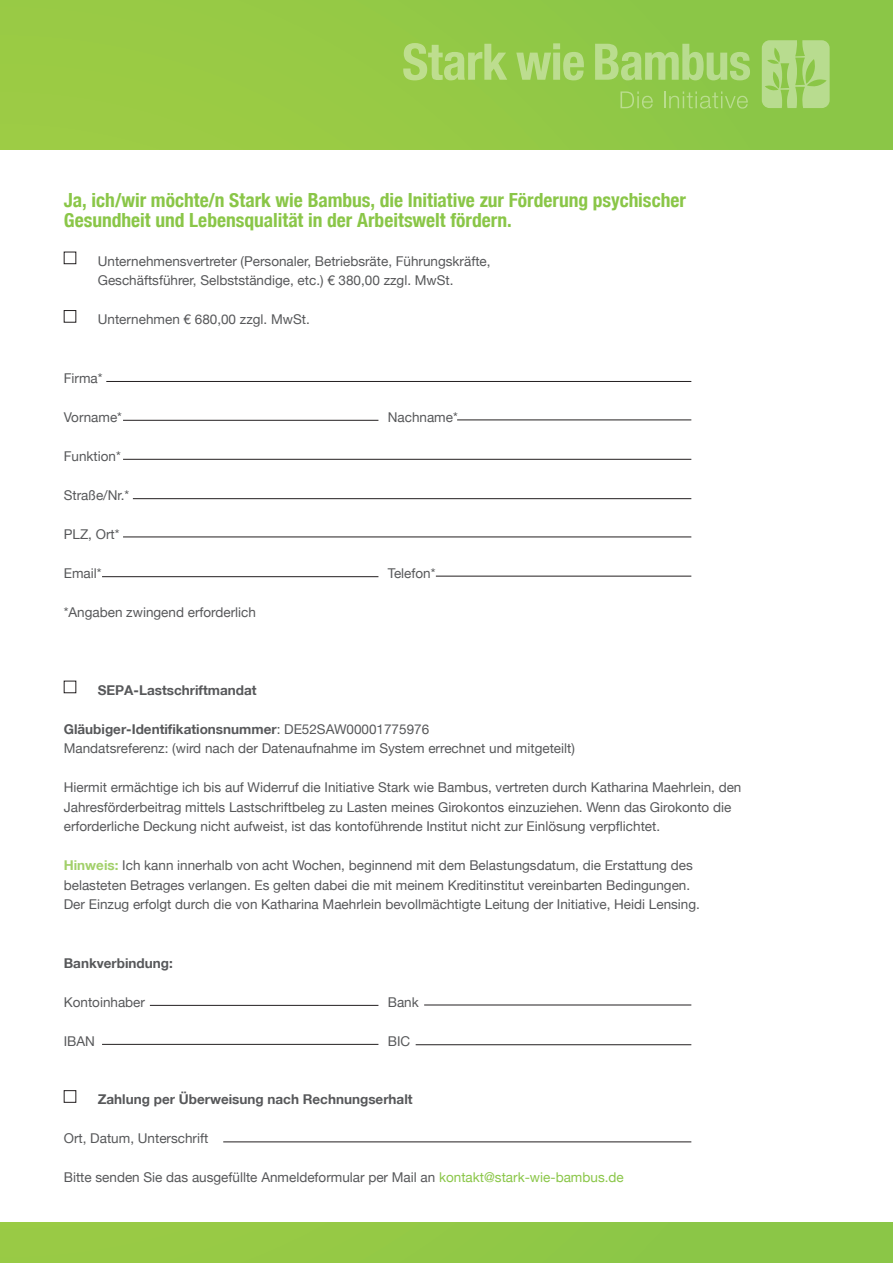
<style>
.page{position:relative;width:893px;height:1263px;background:#96c945}
.page>*{position:absolute;margin:0;border:0;box-sizing:border-box;transform-origin:0 0}
.t1{font:700 condensed 19.5px/19.5px "Helvetica Neue";color:#8ac648}
.t2{font:13.5px/19.5px "Helvetica Neue";color:#57585a}
.t3{font:700 13.5px "Helvetica Neue";color:#57585a}
.s1{font-weight:700}
.s2{font-weight:700;color:#a2d06a}
.s3{color:#8ac648}
</style>
<div class="page">
<div style="left:0;top:150px;width:893px;height:1071px;background:#fff"></div>
<hr style="left:106px;top:381px;width:585px;height:1px;background:#231f20">
<hr style="left:123px;top:420px;width:255px;height:1px;background:#231f20">
<hr style="left:457px;top:420px;width:234px;height:1px;background:#231f20">
<hr style="left:436px;top:576px;width:255px;height:1px;background:#231f20">
<hr style="left:223px;top:1141px;width:468px;height:1px;background:#231f20">
<hr style="left:123px;top:459px;width:568px;height:1px;background:#231f20">
<hr style="left:133px;top:498px;width:558px;height:1px;background:#231f20">
<hr style="left:102px;top:576px;width:276px;height:1px;background:#231f20">
<hr style="left:123px;top:537px;width:568px;height:1px;background:#231f20">
<hr style="left:150px;top:1005px;width:228px;height:1px;background:#231f20">
<hr style="left:424px;top:1005px;width:267px;height:1px;background:#231f20">
<hr style="left:102px;top:1044px;width:276px;height:1px;background:#231f20">
<hr style="left:416px;top:1044px;width:275px;height:1px;background:#231f20">
<div style="left:64px;top:252px;width:12px;height:12px;border:1px solid #231f20"></div>
<div style="left:64px;top:1090px;width:12px;height:13px;border:1px solid #231f20"></div>
<div style="left:64px;top:310px;width:12px;height:13px;border:1px solid #231f20"></div>
<svg style="left:403px;top:43px;width:104px;height:37px"></svg>
<svg style="left:516px;top:43px;width:68px;height:37px"></svg>
<svg style="left:595px;top:44px;width:155px;height:36px"></svg>
<svg style="left:620px;top:91px;width:33px;height:18px"></svg>
<svg style="left:664px;top:91px;width:84px;height:18px"></svg>
<svg style="left:762px;top:40px;width:68px;height:68px"></svg>
<h1 class="t1" style="left:64px;top:190px;width:624px">Ja, ich/wir möchte/n Stark wie Bambus, die Initiative zur Förderung psychischer<br>Gesundheit und Lebensqualität in der Arbeitswelt fördern.</h1>
<p class="t2" style="left:98px;top:252px;width:394px">Unternehmensvertreter (Personaler, Betriebsräte, Führungskräfte,<br>Geschäftsführer, Selbstständige, etc.) € 380,00 zzgl. MwSt.</p>
<p class="t2" style="left:98px;top:311px;width:214px">Unternehmen € 680,00 zzgl. MwSt.</p>
<p class="t2" style="left:64px;top:369px;width:40px">Firma*</p>
<p class="t2" style="left:64px;top:408px;width:60px">Vorname*</p>
<p class="t2" style="left:388px;top:408px;width:72px">Nachname*</p>
<p class="t2" style="left:64px;top:447px;width:59px">Funktion*</p>
<p class="t2" style="left:64px;top:486px;width:67px">Straße/Nr.*</p>
<p class="t2" style="left:64px;top:525px;width:57px">PLZ, Ort*</p>
<p class="t2" style="left:64px;top:564px;width:39px">Email*</p>
<p class="t2" style="left:388px;top:564px;width:49px">Telefon*</p>
<p class="t2" style="left:64px;top:603px;width:194px">*Angaben zwingend erforderlich</p>
<p class="t3" style="left:98px;top:682px;width:160px">SEPA-Lastschriftmandat</p>
<p class="t2" style="left:64px;top:720px;width:513px"><span class="s1">Gläubiger-Identifikationsnummer</span>: DE52SAW00001775976<br>Mandatsreferenz: (wird nach der Datenaufnahme im System errechnet und mitgeteilt)</p>
<p class="t2" style="left:64px;top:779px;width:679px">Hiermit ermächtige ich bis auf Widerruf die Initiative Stark wie Bambus, vertreten durch Katharina Maehrlein, den<br>Jahresförderbeitrag mittels Lastschriftbeleg zu Lasten meines Girokontos einzuziehen. Wenn das Girokonto die erforderliche Deckung nicht aufweist, ist das kontoführende Institut nicht zur Einlösung verpflichtet.</p>
<p class="t2" style="left:64px;top:857px;width:638px"><span class="s2">Hinweis:</span> Ich kann innerhalb von acht Wochen, beginnend mit dem Belastungsdatum, die Erstattung des belasteten Betrages verlangen. Es gelten dabei die mit meinem Kreditinstitut vereinbarten Bedingungen.<br>Der Einzug erfolgt durch die von Katharina Maehrlein bevollmächtigte Leitung der Initiative, Heidi Lensing.</p>
<p class="t3" style="left:64px;top:955px;width:111px">Bankverbindung:</p>
<p class="t2" style="left:64px;top:993px;width:83px">Kontoinhaber</p>
<p class="t2" style="left:388px;top:993px;width:33px">Bank</p>
<p class="t2" style="left:64px;top:1032px;width:33px">IBAN</p>
<p class="t2" style="left:388px;top:1032px;width:24px">BIC</p>
<p class="t3" style="left:98px;top:1091px;width:316px">Zahlung per Überweisung nach Rechnungserhalt</p>
<p class="t2" style="left:64px;top:1130px;width:146px">Ort, Datum, Unterschrift</p>
<p class="t2" style="left:64px;top:1169px;width:561px">Bitte senden Sie das ausgefüllte Anmeldeformular per Mail an <span class="s3">kontakt@stark-wie-bambus.de</span></p>
</div>
